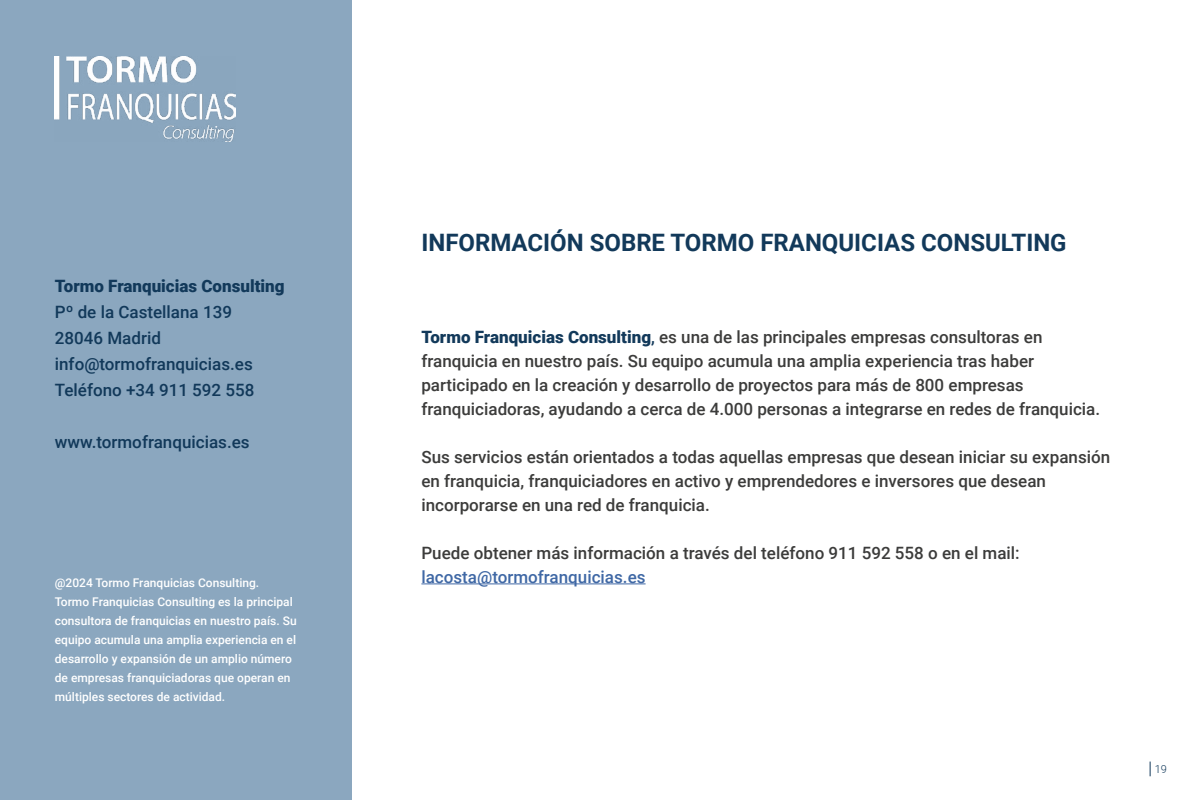
<style>
.page{position:relative;width:1200px;height:800px;background:#fff}
.page>*{position:absolute;margin:0;border:0;box-sizing:border-box;transform-origin:0 0}
.t1{font:700 24px "Roboto";color:#12395a}
.t2{font:500 17px/24px "Roboto";color:#3c3c3b}
.t3{font:500 17px/26px "Roboto";color:#12395a}
.t4{font:500 17px "Roboto";color:#3f68a5}
.t5{font:900 17px "Roboto";color:#12395a}
.t6{font:500 12px/19px "Roboto";color:#fff}
.t7{font:300 11px "Roboto";color:#12395a}
.s1{font-weight:900;color:#12395a}
.s2{color:#12395a}
</style>
<div class="page">
<div style="left:0;top:0;width:352px;height:800px;background:#8ba7bf"></div>
<hr style="left:421px;top:583px;width:225px;height:1px;background:#3f68a5">
<img style="left:55px;top:57px;width:181px;height:84px">
<svg style="left:1150px;top:762px;width:1px;height:14px"></svg>
<p class="t5" style="left:55px;top:274px;width:231px">Tormo Franquicias Consulting</p>
<p class="t3" style="left:55px;top:299px;width:201px">Pº de la Castellana 139<br>28046 Madrid info@tormofranquicias.es<br>Teléfono +34 911 592 558</p>
<p class="t3" style="left:55px;top:429px;width:196px">www.tormofranquicias.es</p>
<p class="t6" style="left:55px;top:572px;width:243px">@2024 Tormo Franquicias Consulting.<br>Tormo Franquicias Consulting es la principal consultora de franquicias en nuestro país. Su equipo acumula una amplia experiencia en el desarrollo y expansión de un amplio número de empresas franquiciadoras que operan en múltiples sectores de actividad.</p>
<h1 class="t1" style="left:421px;top:226px;width:647px">INFORMACIÓN SOBRE TORMO FRANQUICIAS CONSULTING</h1>
<p class="t2" style="left:421px;top:324px;width:680px"><span class="s1">Tormo Franquicias Consulting</span><span class="s2">,</span> es una de las principales empresas consultoras en franquicia en nuestro país. Su equipo acumula una amplia experiencia tras haber participado en la creación y desarrollo de proyectos para más de 800 empresas franquiciadoras, ayudando a cerca de 4.000 personas a integrarse en redes de franquicia.</p>
<p class="t2" style="left:421px;top:444px;width:690px">Sus servicios están orientados a todas aquellas empresas que desean iniciar su expansión en franquicia, franquiciadores en activo y emprendedores e inversores que desean incorporarse en una red de franquicia.</p>
<p class="t2" style="left:421px;top:540px;width:600px">Puede obtener más información a través del teléfono 911 592 558 o en el mail:</p>
<p class="t4" style="left:421px;top:565px;width:226px">lacosta@tormofranquicias.es</p>
<p class="t7" style="left:1155px;top:761px;width:14px">19</p>
</div>
